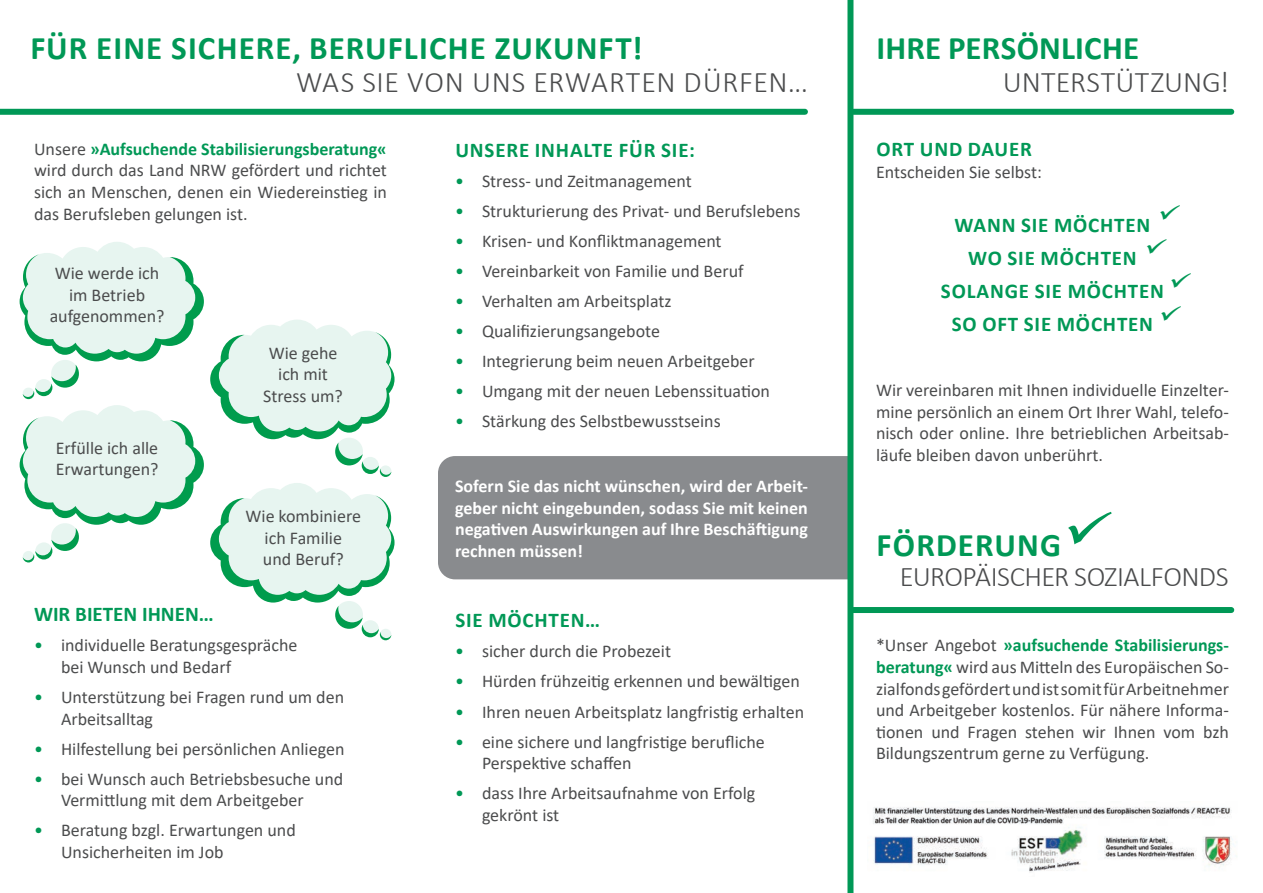
<style>
.page{position:relative;width:1263px;height:893px;background:#fff}
.page>*{position:absolute;margin:0;border:0;box-sizing:border-box;transform-origin:0 0}
.t1{font:700 33px "Calibri";letter-spacing:.03em;color:#009856}
.t2{font:700 33px "Calibri";letter-spacing:.005em;color:#009856}
.t3{font:300 30px "Calibri";letter-spacing:.015em;color:#4b4c4d}
.t4{font:300 28.5px "Calibri";letter-spacing:-.02em;color:#4b4c4d}
.t5{font:700 21px/33px "Calibri";letter-spacing:.04em;color:#009856;text-align:center}
.t6{font:700 21px "Calibri";color:#009856}
.t7{font:18px/21.6px "Calibri";color:#4b4c4d}
.t8{font:700 18px/21.6px "Calibri";color:#fff;text-align:justify}
.s1{font-weight:700;color:#009856}
.s2{color:#009856}
</style>
<div class="page">
<svg style="left:210px;top:320px;width:184px;height:157px"></svg>
<svg style="left:210px;top:483px;width:184px;height:157px"></svg>
<svg style="left:20px;top:242px;width:184px;height:157px"></svg>
<svg style="left:20px;top:405px;width:184px;height:157px"></svg>
<div style="left:438px;top:456px;width:409px;height:123px;background:#898b8e"></div>
<div style="left:847px;top:0;width:6px;height:893px;background:#009856"></div>
<div style="left:0;top:109px;width:805px;height:6px;background:#009856"></div>
<div style="left:853px;top:109px;width:378px;height:6px;background:#009856"></div>
<div style="left:853px;top:607px;width:378px;height:6px;background:#009856"></div>
<img style="left:873px;top:807px;width:361px;height:65px">
<h1 class="t1" style="left:30px;top:24px;width:613px">FÜR EINE SICHERE, BERUFLICHE ZUKUNFT!</h1>
<h2 class="t3" style="left:296px;top:63px;width:513px">WAS SIE VON UNS ERWARTEN DÜRFEN...</h2>
<p class="t7" style="left:34px;top:138px;width:354px;text-align:justify">Unsere <span class="s1">»Aufsuchende Stabilisierungsberatung« </span>wird durch das Land NRW gefördert und richtet sich an Menschen, denen ein Wiedereinstieg in das Berufsleben gelungen ist.</p>
<p class="t7" style="left:50px;top:262px;width:116px;text-align:center">Wie werde ich im Betrieb aufgenommen?</p>
<p class="t7" style="left:56px;top:436px;width:104px">Erfülle ich alle<br>Erwartungen?</p>
<p class="t7" style="left:263px;top:341px;width:81px;text-align:center">Wie gehe ich mit<br>Stress um?</p>
<p class="t7" style="left:246px;top:505px;width:117px;text-align:center">Wie kombiniere ich Familie<br>und Beruf?</p>
<p class="t6" style="left:34px;top:599px;width:181px">WIR BIETEN IHNEN…</p>
<p class="t7" style="left:61px;top:634px;width:238px;text-indent:-27px"><span class="s2">•</span> individuelle Beratungsgespräche bei Wunsch und Bedarf</p>
<p class="t7" style="left:61px;top:686px;width:285px;text-indent:-27px"><span class="s2">•</span> Unterstützung bei Fragen rund um den<br>Arbeitsalltag</p>
<p class="t7" style="left:34px;top:737px;width:312px"><span class="s2">•</span> Hilfestellung bei persönlichen Anliegen</p>
<p class="t7" style="left:61px;top:767px;width:284px;text-indent:-27px"><span class="s2">•</span> bei Wunsch auch Betriebsbesuche und<br>Vermittlung mit dem Arbeitgeber</p>
<p class="t7" style="left:61px;top:819px;width:236px;text-indent:-27px"><span class="s2">•</span> Beratung bzgl. Erwartungen und<br>Unsicherheiten im Job</p>
<p class="t5" style="left:455px;top:133px;width:241px">UNSERE INHALTE FÜR SIE:</p>
<p class="t7" style="left:455px;top:170px;width:238px"><span class="s2">•</span> Stress- und Zeitmanagement</p>
<p class="t7" style="left:455px;top:200px;width:347px"><span class="s2">•</span> Strukturierung des Privat- und Berufslebens</p>
<p class="t7" style="left:455px;top:230px;width:268px"><span class="s2">•</span> Krisen- und Konfliktmanagement</p>
<p class="t7" style="left:455px;top:260px;width:290px"><span class="s2">•</span> Vereinbarkeit von Familie und Beruf</p>
<p class="t7" style="left:455px;top:290px;width:218px"><span class="s2">•</span> Verhalten am Arbeitsplatz</p>
<p class="t7" style="left:455px;top:320px;width:206px"><span class="s2">•</span> Qualifizierungsangebote</p>
<p class="t7" style="left:455px;top:350px;width:301px"><span class="s2">•</span> Integrierung beim neuen Arbeitgeber</p>
<p class="t7" style="left:455px;top:380px;width:316px"><span class="s2">•</span> Umgang mit der neuen Lebenssituation</p>
<p class="t7" style="left:455px;top:410px;width:267px"><span class="s2">•</span> Stärkung des Selbstbewusstseins</p>
<p class="t8" style="left:455px;top:475px;width:354px">Sofern Sie das nicht wünschen, wird der Arbeit&shy;geber nicht eingebunden, sodass Sie mit keinen negativen Auswirkungen auf Ihre Beschäftigung rechnen müssen!</p>
<p class="t5" style="left:455px;top:604px;width:146px">SIE MÖCHTEN…</p>
<p class="t7" style="left:455px;top:640px;width:218px"><span class="s2">•</span> sicher durch die Probezeit</p>
<p class="t7" style="left:455px;top:670px;width:346px"><span class="s2">•</span> Hürden frühzeitig erkennen und bewältigen</p>
<p class="t7" style="left:455px;top:700px;width:351px"><span class="s2">•</span> Ihren neuen Arbeitsplatz langfristig erhalten</p>
<p class="t7" style="left:482px;top:730px;width:284px;text-indent:-27px"><span class="s2">•</span> eine sichere und langfristige berufliche<br>Perspektive schaffen</p>
<p class="t7" style="left:482px;top:782px;width:275px;text-indent:-27px"><span class="s2">•</span> dass Ihre Arbeitsaufnahme von Erfolg gekrönt ist</p>
<h1 class="t2" style="left:877px;top:24px;width:264px">IHRE PERSÖNLICHE</h1>
<h2 class="t3" style="left:1003px;top:63px;width:228px">UNTERSTÜTZUNG!</h2>
<p class="t5" style="left:876px;top:132px;width:157px">ORT UND DAUER</p>
<p class="t7" style="left:876px;top:160px;width:167px">Entscheiden Sie selbst:</p>
<p class="t5" style="left:941px;top:209px;width:224px">WANN SIE MÖCHTEN<br>WO SIE MÖCHTEN<br>SOLANGE SIE MÖCHTEN<br>SO OFT SIE MÖCHTEN</p>
<p class="t7" style="left:876px;top:379px;width:354px;text-align:justify">Wir vereinbaren mit Ihnen individuelle Einzelter&shy;mine persönlich an einem Ort Ihrer Wahl, telefo&shy;nisch oder online. Ihre betrieblichen Arbeitsab&shy;läufe bleiben davon unberührt.</p>
<h1 class="t1" style="left:877px;top:522px;width:186px">FÖRDERUNG</h1>
<h3 class="t4" style="left:900px;top:559px;width:330px">EUROPÄISCHER SOZIALFONDS</h3>
<p class="t7" style="left:876px;top:634px;width:354px;text-align:justify">*Unser Angebot <span class="s1">»aufsuchende Stabilisierungs&shy;beratung«</span> wird aus Mitteln des Europäischen So&shy;zialfonds gefördert und ist somit für Arbeitnehmer und Arbeitgeber kostenlos. Für nähere Informa&shy;tionen und Fragen stehen wir Ihnen vom bzh Bildungszentrum gerne zu Verfügung.</p>
</div>
